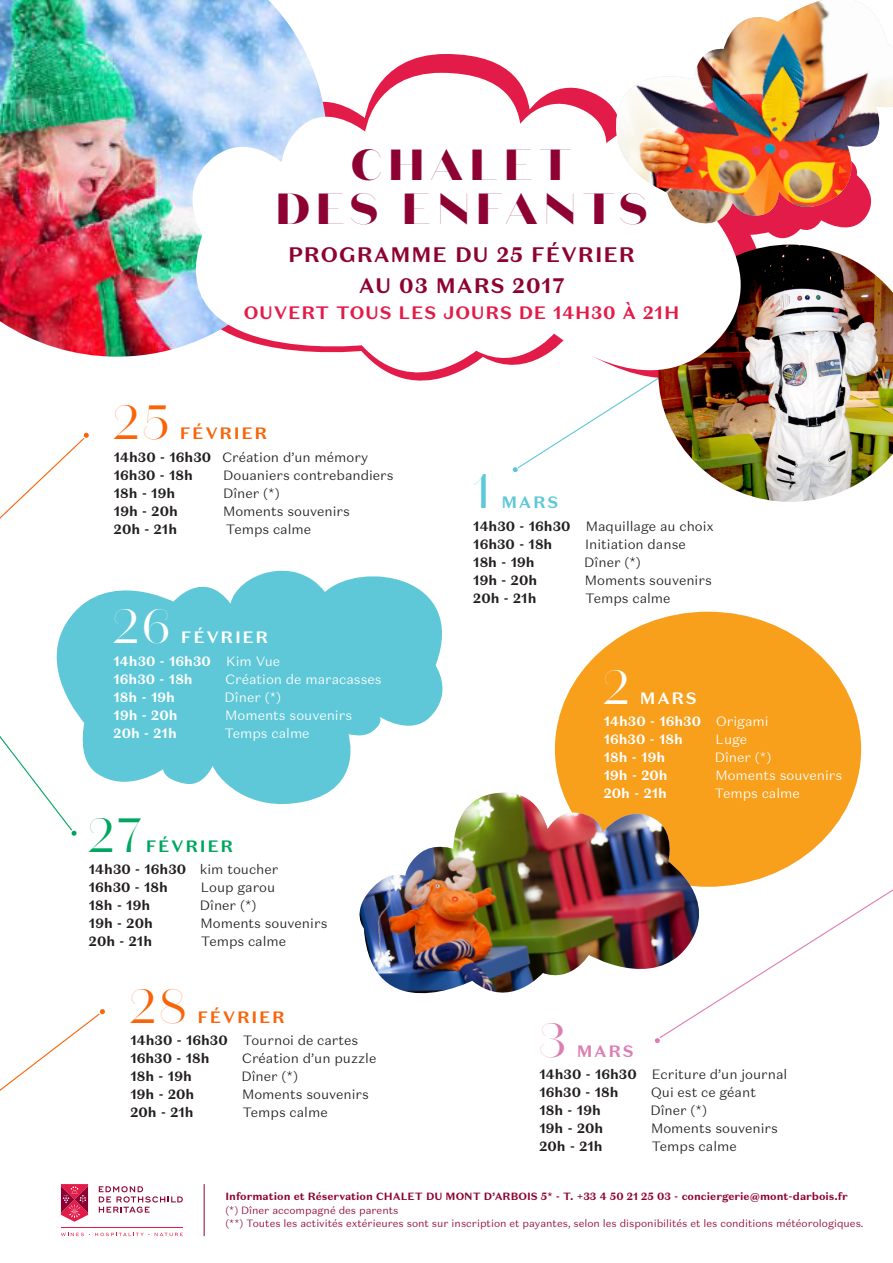
<style>
.page{position:relative;width:893px;height:1263px;background:#fff}
.page>*{position:absolute;margin:0;border:0;box-sizing:border-box;transform-origin:0 0}
.t1{font:48px "Domaine Sans Fine";color:#f96408}
.t2{font:48px "Domaine Sans Fine";color:#fff}
.t3{font:48px "Domaine Sans Fine";color:#00a65f}
.t4{font:48px "Domaine Sans Fine";color:#5ec8d8}
.t5{font:48px "Domaine Sans Fine";color:#dd7eb3}
.t6{font:800 43.5px/43.5px "Domaine Sans Fine";letter-spacing:.16em;color:#8d0233;text-align:center}
.t7{font:700 21px/31.5px "Domaine Sans Text";letter-spacing:.04em;color:#8d0233;text-align:center}
.t8{font:700 18px "Domaine Sans Text";letter-spacing:.04em;color:#e31b49}
.t9{font:700 16.5px "Domaine Sans Text";letter-spacing:.1em;color:#f96408}
.t10{font:700 16.5px "Domaine Sans Text";letter-spacing:.1em;color:#fff}
.t11{font:700 16.5px "Domaine Sans Text";letter-spacing:.1em;color:#00a65f}
.t12{font:700 16.5px "Domaine Sans Text";color:#5ec8d8}
.t13{font:700 16.5px "Domaine Sans Text";color:#dd7eb3}
.t14{font:300 13.5px "Domaine Sans Text";color:#231f20}
.t15{font:700 13.5px "Domaine Sans Text";color:#231f20}
.t16{font:700 13.5px "Domaine Sans Text";color:#fff}
.t17{font:300 13.5px "Domaine Sans Text";color:#fff}
.t18{font:300 10.5px "Domaine Sans Text";color:#8d0233}
.t19{font:700 10.5px "Domaine Sans Text";color:#8d0233}
.s1{font-weight:700}
.s2{font-weight:300}
</style>
<div class="page">
<svg style="left:389px;top:54px;width:122px;height:19px;fill:#e31b49"></svg>
<img style="left:0;top:0;width:314px;height:357px">
<svg style="left:512px;top:408px;width:101px;height:64px"></svg>
<svg style="left:780px;top:232px;width:19px;height:13px"></svg>
<div style="left:555px;top:612px;width:306px;height:275px;background:#f89f1c;border-radius:50%"></div>
<img style="left:663px;top:245px;width:230px;height:257px">
<svg style="left:56px;top:570px;width:387px;height:235px;fill:#5ec8d8"></svg>
<svg style="left:157px;top:73px;width:623px;height:335px"></svg>
<svg style="left:350px;top:787px;width:213px;height:6px"></svg>
<img style="left:350px;top:793px;width:337px;height:201px">
<svg style="left:0;top:433px;width:89px;height:160px"></svg>
<svg style="left:655px;top:881px;width:238px;height:162px"></svg>
<svg style="left:0;top:686px;width:77px;height:150px"></svg>
<svg style="left:0;top:1009px;width:105px;height:82px"></svg>
<svg style="left:61px;top:1184px;width:27px;height:38px"></svg>
<svg style="left:99px;top:1186px;width:84px;height:27px"></svg>
<svg style="left:155px;top:1233px;width:28px;height:3px"></svg>
<svg style="left:61px;top:1233px;width:88px;height:3px"></svg>
<hr style="left:61px;top:1228px;width:122px;height:1px;background:#e31b49">
<hr style="left:204px;top:1184px;width:1px;height:52px;background:#8d0233">
<img style="left:607px;top:0;width:286px;height:232px">
<p class="t6" style="left:276px;top:144px;width:372px">CHALET<br>DES ENFANTS</p>
<p class="t7" style="left:288px;top:238px;width:348px">PROGRAMME DU 25 FÉVRIER<br>AU 03 MARS 2017</p>
<p class="t8" style="left:244px;top:301px;width:437px">OUVERT TOUS LES JOURS DE 14H30 À 21H</p>
<p class="t1" style="left:114px;top:393px;width:56px">25</p>
<p class="t9" style="left:180px;top:423px;width:89px">FÉVRIER</p>
<p class="t14" style="left:114px;top:449px;width:256px"><span class="s1">14h30 - 16h30</span> Création d’un mémory</p>
<p class="t15" style="left:114px;top:466px;width:81px">16h30 - 18h</p>
<p class="t14" style="left:223px;top:467px;width:172px">Douaniers contrebandiers</p>
<p class="t15" style="left:114px;top:484px;width:63px">18h - 19h</p>
<p class="t14" style="left:223px;top:485px;width:58px">Dîner (*)</p>
<p class="t15" style="left:114px;top:502px;width:65px">19h - 20h</p>
<p class="t14" style="left:223px;top:503px;width:128px">Moments souvenirs</p>
<p class="t15" style="left:114px;top:520px;width:65px">20h - 21h</p>
<p class="t14" style="left:226px;top:521px;width:87px">Temps calme</p>
<p class="t2" style="left:114px;top:597px;width:58px">26</p>
<p class="t10" style="left:181px;top:627px;width:89px">FÉVRIER</p>
<p class="t16" style="left:114px;top:652px;width:168px">14h30 - 16h30 <span class="s2">Kim Vue</span></p>
<p class="t16" style="left:114px;top:670px;width:81px">16h30 - 18h</p>
<p class="t17" style="left:225px;top:670px;width:158px">Création de maracasses</p>
<p class="t16" style="left:114px;top:688px;width:63px">18h - 19h</p>
<p class="t17" style="left:225px;top:688px;width:58px">Dîner (*)</p>
<p class="t16" style="left:114px;top:706px;width:65px">19h - 20h</p>
<p class="t17" style="left:225px;top:706px;width:128px">Moments souvenirs</p>
<p class="t16" style="left:114px;top:724px;width:65px">20h - 21h</p>
<p class="t17" style="left:224px;top:724px;width:87px">Temps calme</p>
<p class="t3" style="left:89px;top:806px;width:54px">27</p>
<p class="t11" style="left:146px;top:836px;width:89px">FÉVRIER</p>
<p class="t15" style="left:89px;top:861px;width:191px">14h30 - 16h30 <span class="s2">kim toucher</span></p>
<p class="t15" style="left:89px;top:879px;width:81px">16h30 - 18h</p>
<p class="t14" style="left:201px;top:879px;width:76px">Loup garou</p>
<p class="t15" style="left:89px;top:897px;width:63px">18h - 19h</p>
<p class="t14" style="left:200px;top:897px;width:58px">Dîner (*)</p>
<p class="t15" style="left:89px;top:915px;width:65px">19h - 20h</p>
<p class="t14" style="left:201px;top:915px;width:128px">Moments souvenirs</p>
<p class="t15" style="left:89px;top:933px;width:65px">20h - 21h</p>
<p class="t14" style="left:201px;top:933px;width:87px">Temps calme</p>
<p class="t1" style="left:130px;top:976px;width:57px">28</p>
<p class="t9" style="left:197px;top:1006px;width:89px">FÉVRIER</p>
<p class="t14" style="left:130px;top:1032px;width:230px"><span class="s1">14h30 - 16h30</span> Tournoi de cartes</p>
<p class="t15" style="left:130px;top:1050px;width:81px">16h30 - 18h</p>
<p class="t14" style="left:242px;top:1050px;width:136px">Création d’un puzzle</p>
<p class="t15" style="left:130px;top:1068px;width:63px">18h - 19h</p>
<p class="t14" style="left:241px;top:1068px;width:58px">Dîner (*)</p>
<p class="t15" style="left:130px;top:1086px;width:65px">19h - 20h</p>
<p class="t14" style="left:242px;top:1086px;width:128px">Moments souvenirs</p>
<p class="t15" style="left:130px;top:1104px;width:65px">20h - 21h</p>
<p class="t14" style="left:242px;top:1104px;width:87px">Temps calme</p>
<p class="t4" style="left:473px;top:462px;width:18px">1</p>
<p class="t12" style="left:501px;top:492px;width:58px">MARS</p>
<p class="t14" style="left:473px;top:517px;width:242px"><span class="s1">14h30 - 16h30</span> Maquillage au choix</p>
<p class="t15" style="left:473px;top:535px;width:81px">16h30 - 18h</p>
<p class="t14" style="left:585px;top:535px;width:102px">Initiation danse</p>
<p class="t15" style="left:473px;top:553px;width:63px">18h - 19h</p>
<p class="t14" style="left:584px;top:553px;width:58px">Dîner (*)</p>
<p class="t15" style="left:473px;top:571px;width:65px">19h - 20h</p>
<p class="t14" style="left:585px;top:571px;width:128px">Moments souvenirs</p>
<p class="t15" style="left:473px;top:589px;width:65px">20h - 21h</p>
<p class="t14" style="left:585px;top:589px;width:87px">Temps calme</p>
<p class="t2" style="left:604px;top:658px;width:26px">2</p>
<p class="t10" style="left:640px;top:688px;width:58px">MARS</p>
<p class="t16" style="left:604px;top:713px;width:167px">14h30 - 16h30 <span class="s2">Origami</span></p>
<p class="t16" style="left:604px;top:731px;width:81px">16h30 - 18h</p>
<p class="t17" style="left:716px;top:731px;width:33px">Luge</p>
<p class="t16" style="left:604px;top:749px;width:63px">18h - 19h</p>
<p class="t17" style="left:715px;top:749px;width:58px">Dîner (*)</p>
<p class="t16" style="left:604px;top:767px;width:65px">19h - 20h</p>
<p class="t17" style="left:715px;top:767px;width:128px">Moments souvenirs</p>
<p class="t16" style="left:604px;top:785px;width:65px">20h - 21h</p>
<p class="t17" style="left:714px;top:785px;width:87px">Temps calme</p>
<p class="t5" style="left:539px;top:1011px;width:27px">3</p>
<p class="t13" style="left:577px;top:1041px;width:58px">MARS</p>
<p class="t14" style="left:539px;top:1066px;width:250px"><span class="s1">14h30 - 16h30</span> Ecriture d’un journal</p>
<p class="t15" style="left:539px;top:1084px;width:81px">16h30 - 18h</p>
<p class="t14" style="left:651px;top:1084px;width:106px">Qui est ce géant</p>
<p class="t15" style="left:539px;top:1102px;width:63px">18h - 19h</p>
<p class="t14" style="left:650px;top:1102px;width:58px">Dîner (*)</p>
<p class="t15" style="left:539px;top:1120px;width:65px">19h - 20h</p>
<p class="t14" style="left:651px;top:1120px;width:128px">Moments souvenirs</p>
<p class="t15" style="left:539px;top:1138px;width:65px">20h - 21h</p>
<p class="t14" style="left:651px;top:1138px;width:87px">Temps calme</p>
<p class="t19" style="left:225px;top:1190px;width:624px">Information et Réservation CHALET DU MONT D’ARBOIS 5* - T. +33 4 50 21 25 03 - conciergerie@mont-darbois.fr</p>
<p class="t18" style="left:225px;top:1204px;width:174px">(*) Dîner accompagné des parents</p>
<p class="t18" style="left:225px;top:1217px;width:639px">(**) Toutes les activités extérieures sont sur inscription et payantes, selon les disponibilités et les conditions météorologiques.</p>
</div>
